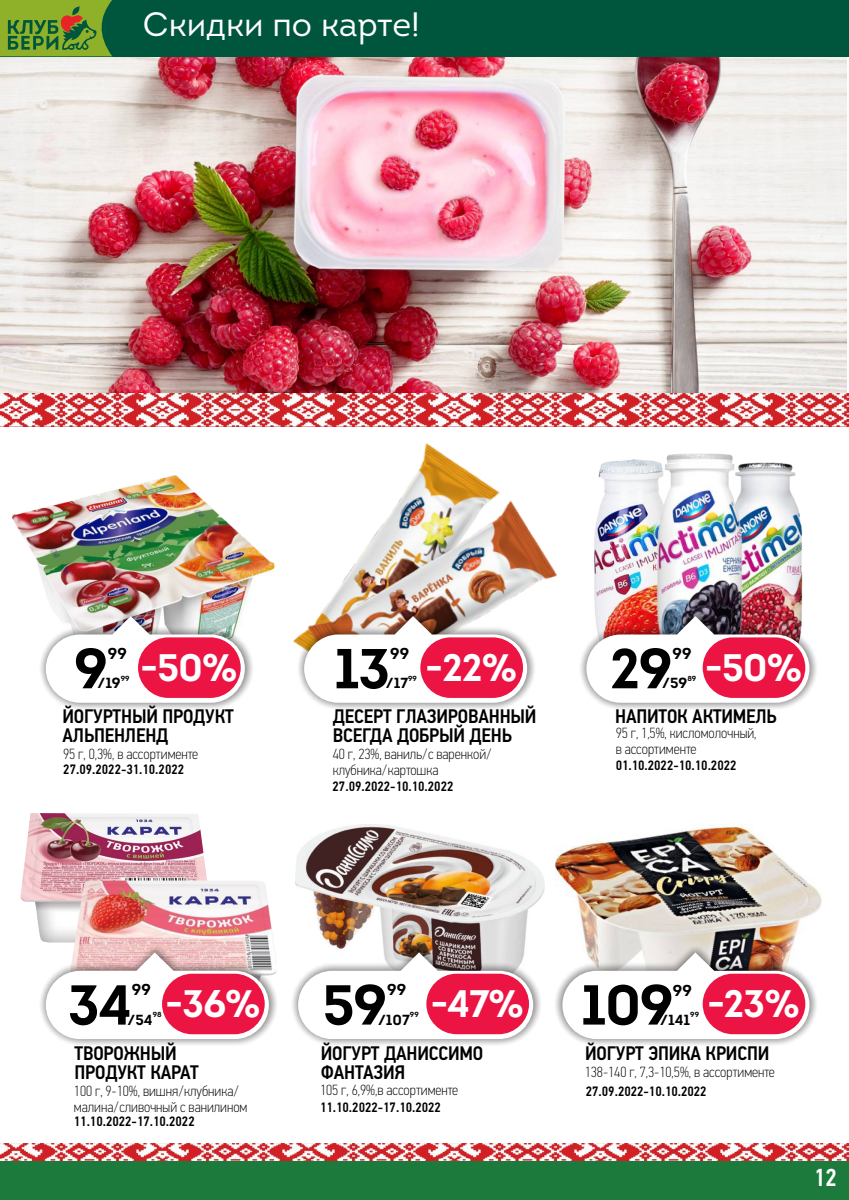
<style>
.page{position:relative;width:849px;height:1200px;background:#fff}
.page>*{position:absolute;margin:0;border:0;box-sizing:border-box;transform-origin:0 0}
.t1{font:700 56.25px "Intro";color:#000}
.t2{font:56.25px "Intro Bold Caps";color:#000}
.t3{font:38.25px "Intro Bold Caps";color:#fff}
.t4{font:33.75px "Intro";color:#fefefe}
.t5{font:500 24.75px "PF Din Text Cond Pro";color:#fff}
.t6{font:500 19.75px/18.8px "PF Din Text Cond Pro";letter-spacing:-.01em;color:#000}
.t7{font:15.75px "Intro Bold Caps";color:#000}
.t8{font:100 14.75px/15.2px "PF Din Text Cond Pro";color:#000}
.t9{font:700 14.5px "Intro";color:#000}
.t10{font:14.5px "Intro Bold Caps";color:#000}
.t11{font:500 13.75px "PF Din Text Cond Pro";color:#000}
.t12{font:7.25px "Intro Bold Caps";color:#000}
.s1{font-family:"Intro";font-weight:700}
.s2{font-family:"Intro Bold Caps";font-weight:400}
</style>
<div class="page">
<img style="left:0;top:56px;width:846px;height:338px">
<img style="left:0;top:394px;width:848px;height:33px">
<div style="left:0;top:0;width:848px;height:56px;background:#00553d"></div>
<svg style="left:0;top:0;width:112px;height:56px;fill:#8fb129"></svg>
<svg style="left:8px;top:6px;width:88px;height:44px"></svg>
<img style="left:594px;top:453px;width:209px;height:150px">
<div style="left:573px;top:603px;width:249px;height:113px;background:#000;opacity:.49"></div>
<img style="left:586px;top:616px;width:223px;height:87px">
<div style="left:702px;top:637px;width:103px;height:61px;background:#ec1443;border-radius:30px"></div>
<img style="left:12px;top:475px;width:262px;height:128px">
<div style="left:33px;top:603px;width:225px;height:113px;background:#000;opacity:.49"></div>
<svg style="left:46px;top:616px;width:199px;height:87px"></svg>
<div style="left:138px;top:637px;width:103px;height:61px;background:#ec1443;border-radius:30px"></div>
<img style="left:295px;top:824px;width:249px;height:115px">
<div style="left:285px;top:939px;width:261px;height:113px;background:#000;opacity:.49"></div>
<svg style="left:298px;top:952px;width:235px;height:87px"></svg>
<div style="left:426px;top:974px;width:103px;height:60px;background:#ec1443;border-radius:30px"></div>
<img style="left:21px;top:813px;width:186px;height:126px">
<img style="left:64px;top:877px;width:209px;height:62px">
<div style="left:33px;top:939px;width:249px;height:113px;background:#000;opacity:.49"></div>
<svg style="left:46px;top:952px;width:223px;height:87px"></svg>
<div style="left:162px;top:974px;width:103px;height:60px;background:#ec1443;border-radius:30px"></div>
<img style="left:555px;top:824px;width:266px;height:115px">
<div style="left:549px;top:939px;width:273px;height:113px;background:#000;opacity:.49"></div>
<svg style="left:562px;top:952px;width:247px;height:87px"></svg>
<div style="left:702px;top:974px;width:103px;height:60px;background:#ec1443;border-radius:30px"></div>
<img style="left:275px;top:422px;width:242px;height:49px">
<img style="left:329px;top:471px;width:247px;height:245px">
<div style="left:291px;top:603px;width:249px;height:113px;background:#000;opacity:.49"></div>
<svg style="left:304px;top:616px;width:223px;height:87px"></svg>
<div style="left:420px;top:637px;width:103px;height:61px;background:#ec1443;border-radius:30px"></div>
<img style="left:0;top:1144px;width:848px;height:17px">
<div style="left:0;top:1161px;width:848px;height:39px;background:#1c7b3c"></div>
<h3 class="t4" style="left:143px;top:11px;width:278px">Скидки по карте!</h3>
<h1 class="t1" style="left:74px;top:646px;width:36px">9</h1>
<p class="t7" style="left:108px;top:647px;width:21px">99</p>
<h2 class="t3" style="left:140px;top:652px;width:99px">-<span class="s1">50</span>%</h2>
<h3 class="t6" style="left:63px;top:709px;width:173px">ЙОГУРТНЫЙ ПРОДУКТ<br>АЛЬПЕНЛЕНД</h3>
<p class="t8" style="left:63px;top:747px;width:136px">95 г, 0,3%, в ассортименте</p>
<p class="t11" style="left:63px;top:764px;width:122px">27.09.2022-31.10.2022</p>
<p class="t9" style="left:97px;top:678px;width:25px"><span class="s2">/</span>19</p>
<p class="t12" style="left:121px;top:676px;width:10px">99</p>
<h1 class="t1" style="left:334px;top:646px;width:58px">13</h1>
<p class="t7" style="left:390px;top:647px;width:21px">99</p>
<h2 class="t3" style="left:425px;top:652px;width:93px">-<span class="s1">22</span>%</h2>
<h3 class="t6" style="left:333px;top:709px;width:205px">ДЕСЕРТ ГЛАЗИРОВАННЫЙ<br>ВСЕГДА ДОБРЫЙ ДЕНЬ</h3>
<p class="t8" style="left:333px;top:748px;width:161px">40 г, 23%, ваниль/с варенкой/ клубника/картошка</p>
<p class="t11" style="left:332px;top:781px;width:122px">27.09.2022-10.10.2022</p>
<p class="t9" style="left:386px;top:678px;width:24px"><span class="s2">/</span>17</p>
<p class="t12" style="left:408px;top:676px;width:10px">99</p>
<h1 class="t1" style="left:609px;top:646px;width:64px">29</h1>
<p class="t7" style="left:672px;top:647px;width:21px">99</p>
<h2 class="t3" style="left:704px;top:652px;width:99px">-<span class="s1">50</span>%</h2>
<h3 class="t6" style="left:615px;top:709px;width:163px">НАПИТОК АКТИМЕЛЬ</h3>
<p class="t8" style="left:615px;top:727px;width:142px">95 г, 1,5%, кисломолочный, в ассортименте</p>
<p class="t11" style="left:615px;top:760px;width:122px">01.10.2022-10.10.2022</p>
<p class="t9" style="left:662px;top:678px;width:27px"><span class="s2">/</span>59</p>
<p class="t12" style="left:687px;top:676px;width:10px">89</p>
<p class="t7" style="left:132px;top:984px;width:21px">99</p>
<p class="t9" style="left:127px;top:1014px;width:27px"><span class="s2">/</span>54</p>
<p class="t12" style="left:153px;top:1012px;width:10px">98</p>
<h1 class="t1" style="left:67px;top:982px;width:66px">34</h1>
<h2 class="t3" style="left:165px;top:989px;width:97px">-<span class="s1">36</span>%</h2>
<h3 class="t6" style="left:75px;top:1045px;width:126px">ТВОРОЖНЫЙ<br>ПРОДУКТ КАРАТ</h3>
<p class="t8" style="left:74px;top:1085px;width:175px">100 г, 9-10%, вишня/клубника/ малина/сливочный с ванилином</p>
<p class="t11" style="left:74px;top:1116px;width:122px">11.10.2022-17.10.2022</p>
<h1 class="t2" style="left:322px;top:982px;width:67px">5<span class="s1">9</span></h1>
<p class="t7" style="left:387px;top:984px;width:21px">99</p>
<p class="t10" style="left:378px;top:1014px;width:33px">/<span class="s1">1</span>07</p>
<p class="t12" style="left:410px;top:1012px;width:10px">99</p>
<h2 class="t3" style="left:430px;top:989px;width:95px">-47%</h2>
<h1 class="t2" style="left:580px;top:982px;width:95px">10<span class="s1">9</span></h1>
<p class="t7" style="left:672px;top:984px;width:21px">99</p>
<p class="t10" style="left:660px;top:1014px;width:31px">/<span class="s1">1</span>41</p>
<p class="t12" style="left:690px;top:1012px;width:10px">99</p>
<h2 class="t3" style="left:707px;top:989px;width:94px">-23%</h2>
<h3 class="t6" style="left:321px;top:1046px;width:164px">ЙОГУРТ ДАНИССИМО<br>ФАНТАЗИЯ</h3>
<p class="t8" style="left:320px;top:1083px;width:140px">105 г, 6,9%,в ассортименте</p>
<p class="t11" style="left:320px;top:1102px;width:122px">11.10.2022-17.10.2022</p>
<h3 class="t6" style="left:585px;top:1046px;width:186px">ЙОГУРТ ЭПИКА КРИСПИ</h3>
<p class="t8" style="left:584px;top:1066px;width:192px">138-140 г, 7,3-10,5%, в ассортименте</p>
<p class="t11" style="left:585px;top:1085px;width:122px">27.09.2022-10.10.2022</p>
<h3 class="t5" style="left:813px;top:1167px;width:24px">12</h3>
</div>
